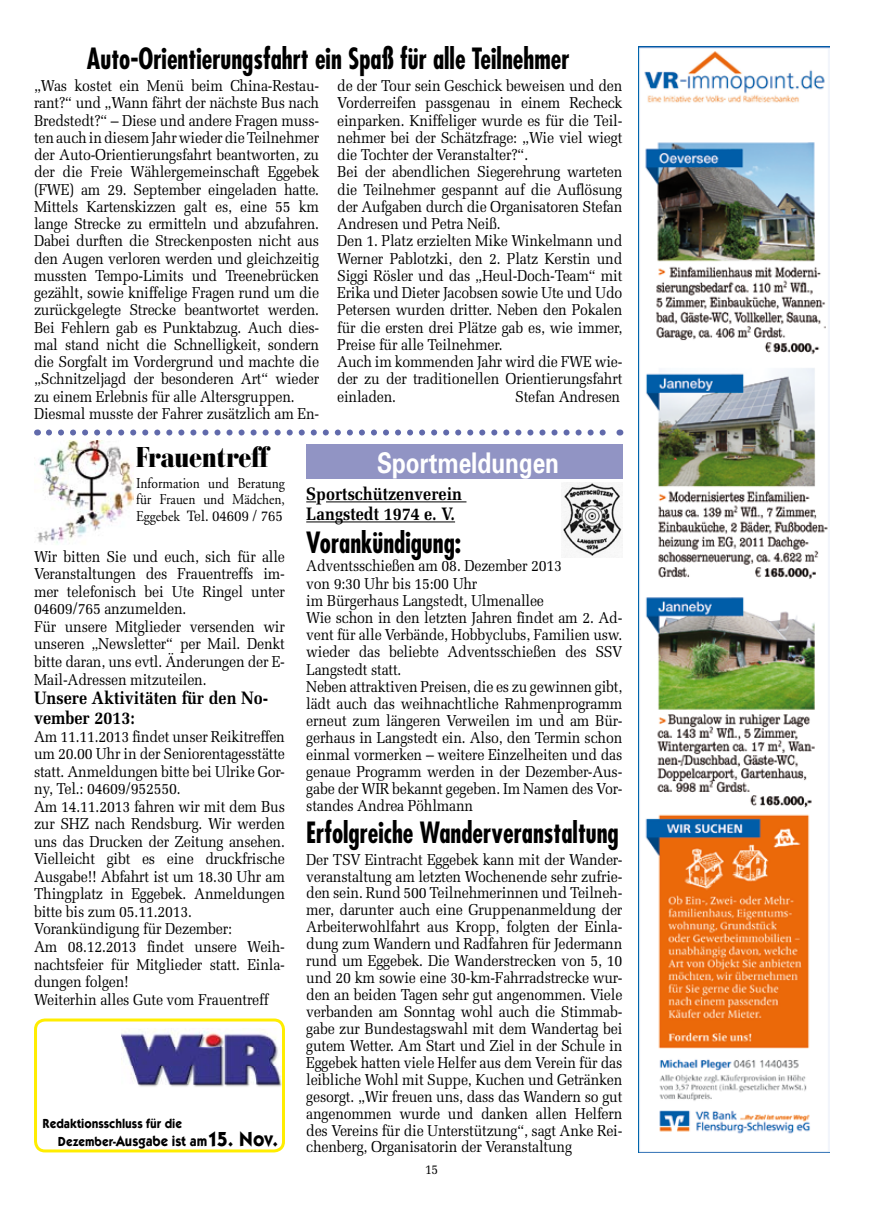
<style>
.page{position:relative;width:872px;height:1212px;background:#fff}
.page>*{position:absolute;margin:0;border:0;box-sizing:border-box;transform-origin:0 0}
.t1{font:900 condensed 30px "Bauer Bodoni BT";letter-spacing:-.015em;color:#000}
.t2{font:700 condensed 28.5px "Futura";color:#000;scale:.9 1}
.t3{font:700 28.5px "Univers";color:#fff;scale:.79 1}
.t4{font:700 18px/19.8px "Melior";color:#000;scale:.9 1}
.t5{font:15.75px/17.2px "Melior";letter-spacing:-.015em;color:#000;scale:.9 1}
.t6{font:15px/16.5px "Adobe Garamond";color:#000;scale:.9 1}
.t7{font:700 15px "Kabel Itc T";color:#000;scale:.9 1}
.t8{font:15px "Melior";letter-spacing:-.015em;color:#000;scale:.9 1}
.t9{font:700 13.5px "Kabel Itc T";color:#000;scale:.9 1}
.t10{font:13.5px "Melior";color:#000;scale:.9 1}
.s1{font-family:"Adobe Garamond"}
.s2{font-size:13.5px}
.s3{font-size:21px}
</style>
<div class="page">
<img style="left:34px;top:441px;width:99px;height:103px">
<svg style="left:49px;top:429px;width:557px;height:6px"></svg>
<img style="left:638px;top:47px;width:191px;height:1105px">
<img style="left:121px;top:1028px;width:160px;height:120px">
<div style="left:34px;top:1018px;width:251px;height:134px;border:3px solid #ffed00;border-radius:9px"></div>
<div style="left:306px;top:444px;width:316px;height:34px;background:#9194c4"></div>
<hr style="left:326px;top:501px;width:140px;height:1px;background:#000">
<hr style="left:306px;top:521px;width:149px;height:1px;background:#000">
<img style="left:562px;top:483px;width:60px;height:74px">
<h2 class="t2" style="left:87px;top:41px;width:537px">Auto-Orientierungsfahrt ein Spaß für alle Teilnehmer</h2>
<p class="t5" style="left:34px;top:77px;width:318px">„Was kostet ein Menü beim China-Restau&shy;rant?“ und „Wann fährt der nächste Bus nach Bredstedt?“ – Diese und andere Fragen muss&shy;ten auch in diesem Jahr wieder die Teilnehmer der Auto-Orientierungsfahrt beantworten, zu der die Freie Wählergemeinschaft Eggebek (FWE) am 29. September eingeladen hatte.<br>Mittels Kartenskizzen galt es, eine 55 km lange Strecke zu ermitteln und abzufahren.<br>Dabei durften die Streckenposten nicht aus den Augen verloren werden und gleichzeitig mussten Tempo-Limits und Treenebrücken gezählt, sowie kniffelige Fragen rund um die zurückgelegte Strecke beantwortet werden.<br>Bei Fehlern gab es Punktabzug. Auch dies&shy;mal stand nicht die Schnelligkeit, sondern die Sorgfalt im Vordergrund und machte die „Schnitzeljagd der besonderen Art“ wieder zu einem Erlebnis für alle Altersgruppen.<br>Diesmal musste der Fahrer zusätzlich am En-</p>
<p class="t5" style="left:337px;top:77px;width:318px">de der Tour sein Geschick beweisen und den Vorderreifen passgenau in einem Recheck einparken. Kniffeliger wurde es für die Teil&shy;nehmer bei der Schätzfrage: „Wie viel wiegt die Tochter der Veranstalter?“.<br>Bei der abendlichen Siegerehrung warteten die Teilnehmer gespannt auf die Auflösung der Aufgaben durch die Organisatoren Stefan Andresen und Petra Neiß.<br>Den 1. Platz erzielten Mike Winkelmann und Werner Pablotzki, den 2. Platz Kerstin und Siggi Rösler und das „Heul-Doch-Team“ mit Erika und Dieter Jacobsen sowie Ute und Udo Petersen wurden dritter. Neben den Pokalen für die ersten drei Plätze gab es, wie immer, Preise für alle Teilnehmer.<br>Auch im kommenden Jahr wird die FWE wie&shy;der zu der traditionellen Orientierungsfahrt einladen.</p>
<p class="t5" style="left:515px;top:388px;width:118px">Stefan Andresen</p>
<h1 class="t1" style="left:136px;top:438px;width:134px">Frauentreff</h1>
<p class="t6" style="left:136px;top:475px;width:167px">Information und Beratung für Frauen und Mädchen,</p>
<p class="t8" style="left:136px;top:507px;width:165px"><span class="s1">Eggebek</span> Tel. 04609 / 765</p>
<p class="t5" style="left:34px;top:548px;width:280px">Wir bitten Sie und euch, sich für alle Veranstaltungen des Frauentreffs im&shy;mer telefonisch bei Ute Ringel unter 04609/765 anzumelden.<br>Für unsere Mitglieder versenden wir unseren „Newsletter“ per Mail. Denkt bitte daran, uns evtl. Änderungen der E-Mail-Adressen mitzuteilen.</p>
<p class="t4" style="left:34px;top:688px;width:261px">Unsere Aktivitäten für den No&shy;vember 2013:</p>
<p class="t5" style="left:34px;top:727px;width:280px">Am 11.11.2013 findet unser Reikitreffen um 20.00 Uhr in der Seniorentagesstätte statt. Anmeldungen bitte bei Ulrike Gor&shy;ny, Tel.: 04609/952550.<br>Am 14.11.2013 fahren wir mit dem Bus zur SHZ nach Rendsburg. Wir werden uns das Drucken der Zeitung ansehen.<br>Vielleicht gibt es eine druckfrische Ausgabe!! Abfahrt ist um 18.30 Uhr am Thingplatz in Eggebek. Anmeldungen bitte bis zum 05.11.2013.<br>Vorankündigung für Dezember:<br>Am 08.12.2013 findet unsere Weih&shy;nachtsfeier für Mitglieder statt. Einla&shy;dungen folgen!<br>Weiterhin alles Gute vom Frauentreff</p>
<p class="t9" style="left:43px;top:1115px;width:156px">Redaktionsschluss für die</p>
<p class="t7" style="left:58px;top:1132px;width:247px"><span class="s2">Dezember-</span>Ausgabe ist am<span class="s3">15. Nov.</span></p>
<h2 class="t3" style="left:377px;top:444px;width:232px">Sportmeldungen</h2>
<p class="t4" style="left:306px;top:483px;width:174px">Sportschützenverein<br>Langstedt 1974 e. V.</p>
<h2 class="t2" style="left:306px;top:524px;width:174px">Vorankündigung:</h2>
<p class="t5" style="left:306px;top:557px;width:353px">Adventsschießen am 08. Dezember 2013<br>von 9:30 Uhr bis 15:00 Uhr<br>im Bürgerhaus Langstedt, Ulmenallee<br>Wie schon in den letzten Jahren findet am 2. Ad&shy;vent für alle Verbände, Hobbyclubs, Familien usw. wieder das beliebte Adventsschießen des SSV Langstedt statt.<br>Neben attraktiven Preisen, die es zu gewinnen gibt, lädt auch das weihnachtliche Rahmenprogramm erneut zum längeren Verweilen im und am Bür&shy;gerhaus in Langstedt ein. Also, den Termin schon einmal vormerken – weitere Einzelheiten und das genaue Programm werden in der Dezember-Aus&shy;gabe der WIR bekannt gegeben. Im Namen des Vor&shy;standes Andrea Pöhlmann</p>
<h2 class="t2" style="left:306px;top:814px;width:349px">Erfolgreiche Wanderveranstaltung</h2>
<p class="t5" style="left:306px;top:851px;width:353px;text-align:justify">Der TSV Eintracht Eggebek kann mit der Wander&shy;veranstaltung am letzten Wochenende sehr zufrie&shy;den sein. Rund 500 Teilnehmerinnen und Teilneh&shy;mer, darunter auch eine Gruppenanmeldung der Arbeiterwohlfahrt aus Kropp, folgten der Einla&shy;dung zum Wandern und Radfahren für Jedermann rund um Eggebek. Die Wanderstrecken von 5, 10 und 20 km sowie eine 30-km-Fahrradstrecke wur&shy;den an beiden Tagen sehr gut angenommen. Viele verbanden am Sonntag wohl auch die Stimmab&shy;gabe zur Bundestagswahl mit dem Wandertag bei gutem Wetter. Am Start und Ziel in der Schule in Eggebek hatten viele Helfer aus dem Verein für das leibliche Wohl mit Suppe, Kuchen und Getränken gesorgt. „Wir freuen uns, dass das Wandern so gut angenommen wurde und danken allen Helfern des Vereins für die Unterstützung“, sagt Anke Rei&shy;chenberg, Organisatorin der Veranstaltung</p>
<p class="t10" style="left:425px;top:1162px;width:16px">15</p>
</div>
